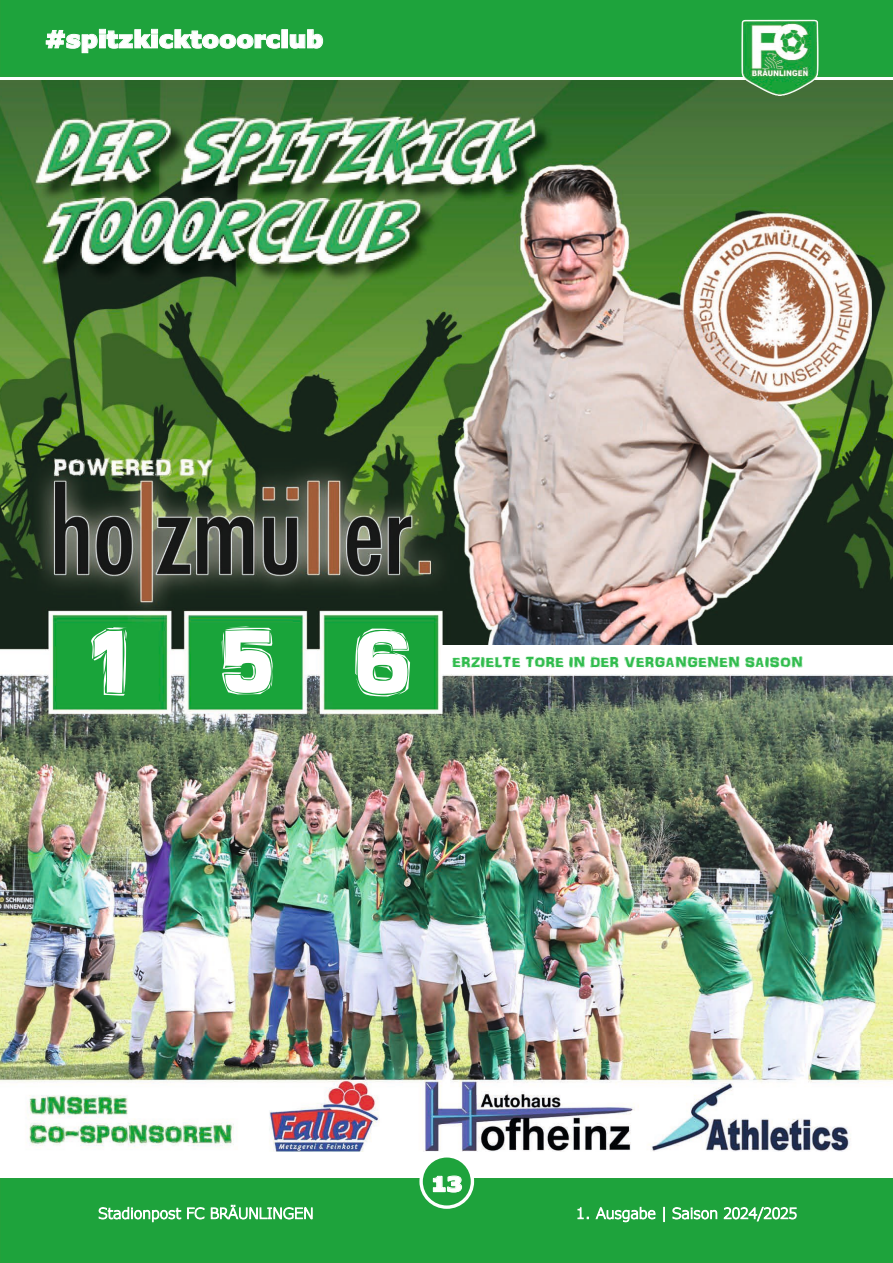
<style>
.page{position:relative;width:893px;height:1263px;background:#fff}
.page>*{position:absolute;margin:0;border:0;box-sizing:border-box;transform-origin:0 0}
.t1{font:97.5px "ARDARLING";color:#fff}
.t2{font:900 24px "Verdana Pro";color:#fff}
.t3{font:900 21px "Verdana Pro";color:#fff}
.t4{font:300 15px "Verdana Pro";letter-spacing:.005em;color:#fff}
.t5{font:15px "ARDARLING";color:#31bc4d}
</style>
<div class="page">
<div style="left:0;top:0;width:893px;height:77px;background:#23a13b"></div>
<div style="left:0;top:1178px;width:893px;height:85px;background:#23a13b"></div>
<div style="left:2px;top:1179px;width:891px;height:82px;background:#1ea33c"></div>
<div style="left:2px;top:0;width:891px;height:73px;background:#1ea33c"></div>
<div style="left:421px;top:1156px;width:51px;height:51px;background:#1ea33c;border-radius:50%"></div>
<div style="left:419px;top:1154px;width:55px;height:55px;border:3px solid #fff;border-radius:50%"></div>
<img style="left:1px;top:81px;width:892px;height:1071px">
<img style="left:740px;top:19px;width:79px;height:76px">
<div style="left:441px;top:645px;width:452px;height:28px;background:#fff"></div>
<p class="t2" style="left:45px;top:23px;width:280px">#spitzkicktooorclub</p>
<p class="t1" style="left:87px;top:603px;width:328px">156</p>
<p class="t5" style="left:452px;top:653px;width:353px">ERZIELTE TORE IN DER VERGANGENEN SAISON</p>
<p class="t3" style="left:431px;top:1170px;width:32px">13</p>
<p class="t4" style="left:98px;top:1203px;width:217px">Stadionpost FC BRÄUNLINGEN</p>
<p class="t4" style="left:576px;top:1203px;width:222px">1. Ausgabe | Saison 2024/2025</p>
</div>
